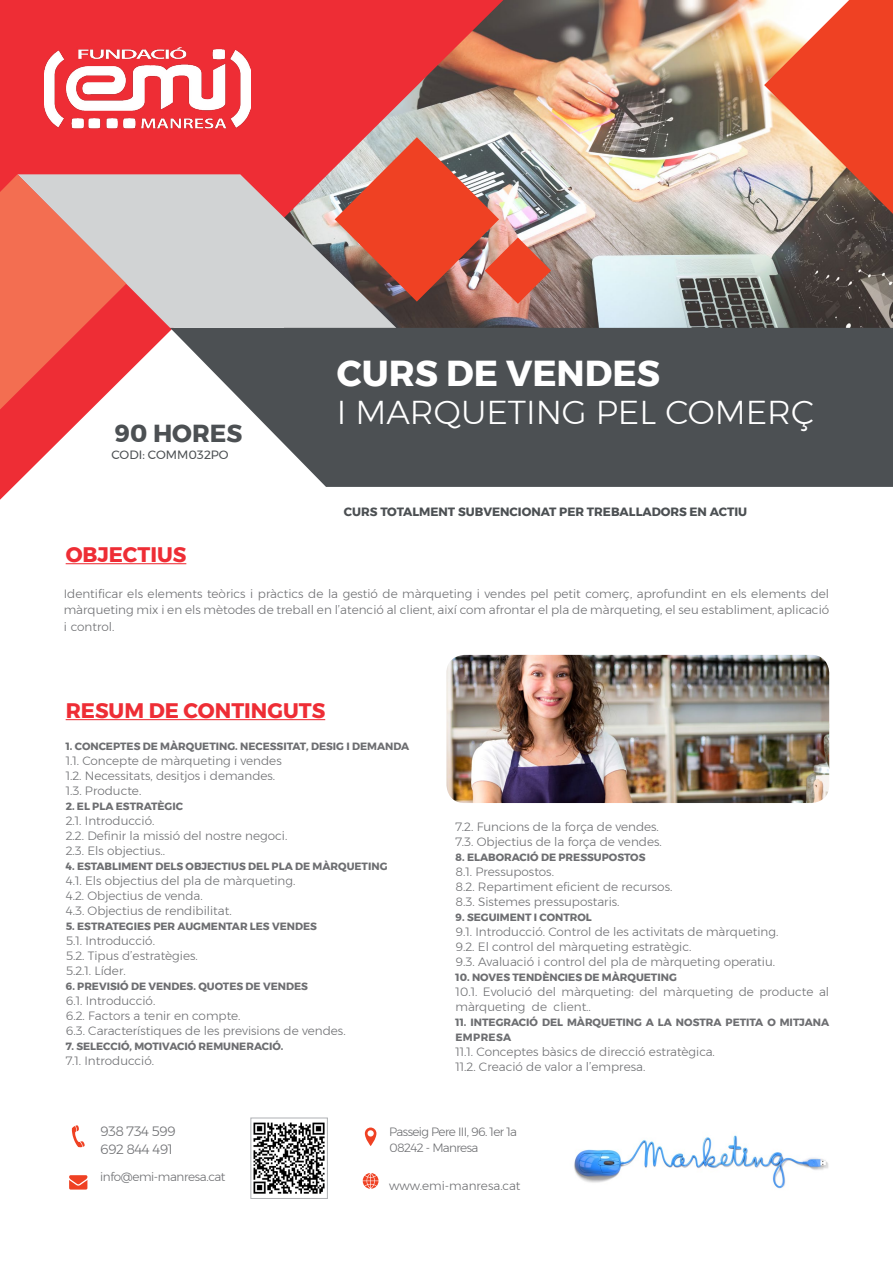
<style>
.page{position:relative;width:893px;height:1263px;background:#fff}
.page>*{position:absolute;margin:0;border:0;box-sizing:border-box;transform-origin:0 0}
.t1{font:700 36px "Montserrat";color:#fff}
.t2{font:300 33px "Montserrat";color:#fff}
.t3{font:700 24.6px "Montserrat";color:#4c5053}
.t4{font:700 21px "Montserrat";color:#ee2d35}
.t5{font:300 13.5px/18px "Montserrat";letter-spacing:-.04em;color:#6d6e71}
.t6{font:300 12px/15px "Montserrat";color:#6d6e71}
.t7{font:700 12px "Montserrat";color:#4c5053}
.t8{font:300 12px/16.5px "Montserrat";letter-spacing:-.05em;color:#6d6e71}
.t9{font:300 12px "Montserrat";letter-spacing:-.03em;color:#6d6e71}
.t10{font:12px "Montserrat";color:#4c5053}
.t11{font:700 10.5px/15px "Montserrat";color:#6d6e71}
</style>
<div class="page">
<img style="left:503px;top:0;width:390px;height:328px">
<svg style="left:0;top:0;width:503px;height:500px;fill:#ee2d35"></svg>
<hr style="left:66px;top:719px;width:259px;height:1px;background:#ee2d35">
<svg style="left:170px;top:328px;width:723px;height:159px;background:#5f6265"></svg>
<svg style="left:126px;top:174px;width:270px;height:154px;background:#d1c1c2"></svg>
<svg style="left:0;top:174px;width:126px;height:236px;background:#eb7365"></svg>
<img style="left:335px;top:137px;width:216px;height:167px">
<img style="left:669px;top:0;width:224px;height:251px">
<hr style="left:66px;top:563px;width:120px;height:1px;background:#ee2d35">
<svg style="left:72px;top:1125px;width:13px;height:22px"></svg>
<svg style="left:365px;top:1127px;width:11px;height:19px"></svg>
<svg style="left:69px;top:1175px;width:18px;height:14px"></svg>
<svg style="left:363px;top:1173px;width:16px;height:16px"></svg>
<img style="left:574px;top:1135px;width:255px;height:54px">
<img style="left:253px;top:1122px;width:72px;height:72px">
<div style="left:250px;top:1117px;width:78px;height:82px;border:1px solid #afb1b4"></div>
<img style="left:45px;top:48px;width:205px;height:83px">
<img style="left:446px;top:655px;width:383px;height:148px">
<h3 class="t3" style="left:115px;top:413px;width:129px">90 HORES</h3>
<p class="t10" style="left:111px;top:446px;width:119px">CODI: COMM032PO</p>
<h3 class="t4" style="left:66px;top:538px;width:122px">OBJECTIUS</h3>
<h1 class="t1" style="left:337px;top:345px;width:325px">CURS DE VENDES</h1>
<h2 class="t2" style="left:337px;top:387px;width:479px">I MARQUETING PEL COMERÇ</h2>
<p class="t7" style="left:344px;top:502px;width:405px">CURS TOTALMENT SUBVENCIONAT PER TREBALLADORS EN ACTIU</p>
<p class="t6" style="left:64px;top:585px;width:767px;line-height:16.5px;text-align:justify">Identificar els elements teòrics i pràctics de la gestió de màrqueting i vendes pel petit comerç, aprofundint en els elements del màrqueting mix i en els mètodes de treball en l’atenció al client, així com afrontar el pla de màrqueting, el seu establiment, aplicació i control.</p>
<h3 class="t4" style="left:66px;top:694px;width:261px">RESUM DE CONTINGUTS</h3>
<p class="t11" style="left:66px;top:739px;width:345px">1. CONCEPTES DE MÀRQUETING. NECESSITAT, DESIG I DEMANDA</p>
<p class="t6" style="left:66px;top:753px;width:217px">1.1. Concepte de màrqueting i vendes<br>1.2. Necessitats, desitjos i demandes.<br>1.3. Producte.</p>
<p class="t11" style="left:66px;top:799px;width:119px">2. EL PLA ESTRATÈGIC</p>
<p class="t6" style="left:66px;top:813px;width:223px">2.1. Introducció.<br>2.2. Definir la missió del nostre negoci.<br>2.3. Els objectius..</p>
<p class="t11" style="left:66px;top:859px;width:323px">4. ESTABLIMENT DELS OBJECTIUS DEL PLA DE MÀRQUETING</p>
<p class="t6" style="left:66px;top:873px;width:231px">4.1. Els objectius del pla de màrqueting.<br>4.2. Objectius de venda.<br>4.3. Objectius de rendibilitat.</p>
<p class="t11" style="left:66px;top:919px;width:253px">5. ESTRATEGIES PER AUGMENTAR LES VENDES</p>
<p class="t6" style="left:66px;top:933px;width:134px">5.1. Introducció.<br>5.2. Tipus d’estratègies.<br>5.2.1. Líder.</p>
<p class="t11" style="left:66px;top:979px;width:244px">6. PREVISIÓ DE VENDES. QUOTES DE VENDES</p>
<p class="t6" style="left:66px;top:993px;width:281px">6.1. Introducció.<br>6.2. Factors a tenir en compte.<br>6.3. Característiques de les previsions de vendes.</p>
<p class="t11" style="left:66px;top:1039px;width:219px">7. SELECCIÓ, MOTIVACIÓ REMUNERACIÓ.</p>
<p class="t6" style="left:66px;top:1053px;width:90px">7.1. Introducció.</p>
<p class="t6" style="left:455px;top:819px;width:208px">7.2. Funcions de la força de vendes.<br>7.3. Objectius de la força de vendes.</p>
<p class="t11" style="left:455px;top:850px;width:191px">8. ELABORACIÓ DE PRESSUPOSTOS</p>
<p class="t6" style="left:455px;top:864px;width:218px">8.1. Pressupostos.<br>8.2. Repartiment eficient de recursos.<br>8.3. Sistemes pressupostaris.</p>
<p class="t11" style="left:455px;top:910px;width:138px">9. SEGUIMENT I CONTROL</p>
<p class="t6" style="left:455px;top:924px;width:324px">9.1. Introducció. Control de les activitats de màrqueting.<br>9.2. El control del màrqueting estratègic.<br>9.3. Avaluació i control del pla de màrqueting operatiu.</p>
<p class="t11" style="left:455px;top:970px;width:223px">10. NOVES TENDÈNCIES DE MÀRQUETING</p>
<p class="t6" style="left:455px;top:984px;width:375px">10.1. Evolució del màrqueting: del màrqueting de producte al màrqueting de client..</p>
<p class="t11" style="left:455px;top:1015px;width:375px">11. INTEGRACIÓ DEL MÀRQUETING A LA NOSTRA PETITA O MITJANA<br>EMPRESA</p>
<p class="t6" style="left:455px;top:1044px;width:261px">11.1. Conceptes bàsics de direcció estratègica.<br>11.2. Creació de valor a l’empresa.</p>
<p class="t5" style="left:100px;top:1122px;width:77px">938 734 599<br>692 844 491</p>
<p class="t9" style="left:100px;top:1168px;width:127px">info@emi-manresa.cat</p>
<p class="t8" style="left:389px;top:1123px;width:129px">Passeig Pere III, 96. 1er 1a<br>08242 - Manresa</p>
<p class="t6" style="left:389px;top:1178px;width:133px">www.emi-manresa.cat</p>
</div>
